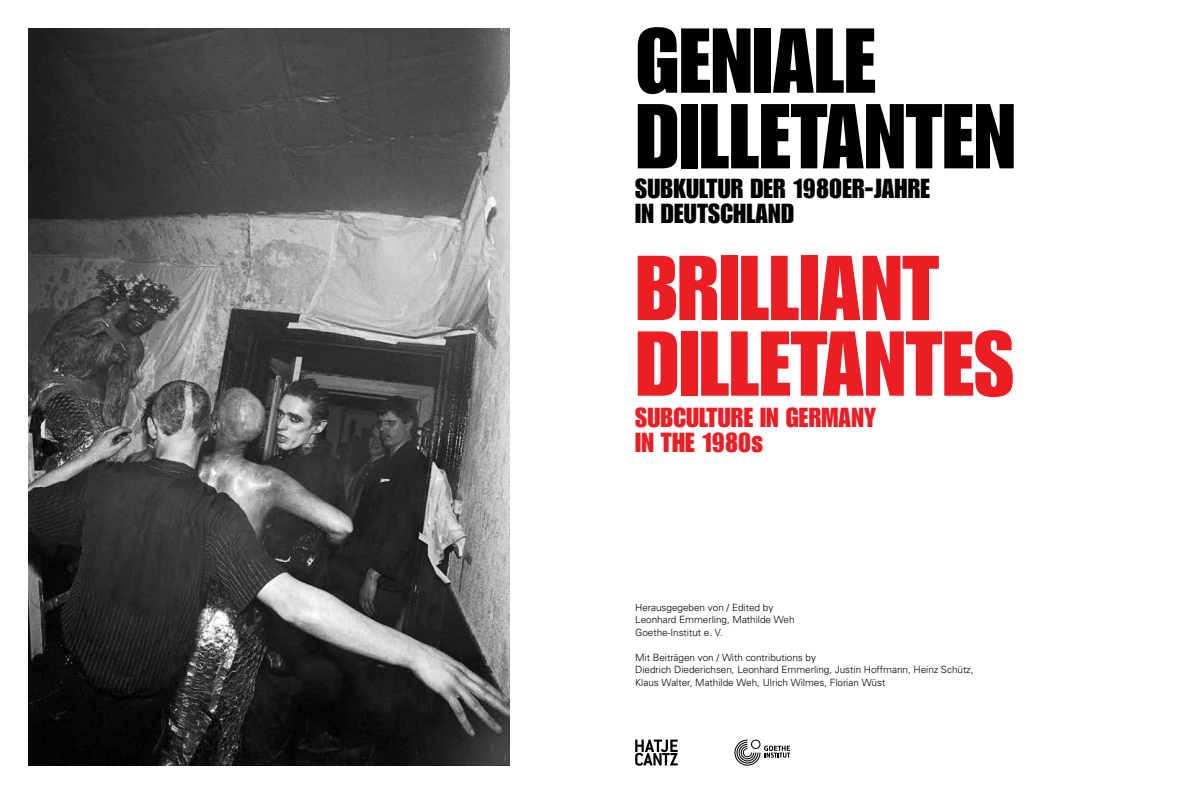
<style>
.page{position:relative;width:1191px;height:794px;background:#fff}
.page>*{position:absolute;margin:0;border:0;box-sizing:border-box;transform-origin:0 0}
.t1{font:90px/75.6px "Impact";color:#ed1d24}
.t2{font:90px/75.6px "Impact";color:#000}
.t3{font:27px/25.2px "Impact";letter-spacing:.01em;color:#000}
.t4{font:27px/25.2px "Impact";letter-spacing:.01em;color:#ed1d24}
.t5{font:300 10px/12.5px "Univers";letter-spacing:-.005em;color:#000}
</style>
<div class="page">
<img style="left:28px;top:28px;width:482px;height:737px">
<svg style="left:635px;top:739px;width:42px;height:26px"></svg>
<svg style="left:734px;top:739px;width:56px;height:26px"></svg>
<h1 class="t2" style="left:636px;top:22px;width:381px">GENIALE<br>DILLETANTEN</h1>
<h2 class="t3" style="left:635px;top:175px;width:296px">SUBKULTUR DER 1980ER-JAHRE<br>IN DEUTSCHLAND</h2>
<h1 class="t1" style="left:636px;top:249px;width:380px">BRILLIANT<br>DILLETANTES</h1>
<h2 class="t4" style="left:635px;top:404px;width:242px">SUBCULTURE IN GERMANY<br>IN THE 1980S</h2>
<p class="t5" style="left:635px;top:601px;width:161px">Herausgegeben von / Edited by<br>Leonhard Emmerling, Mathilde Weh<br>Goethe-Institut e. V.</p>
<p class="t5" style="left:635px;top:651px;width:340px">Mit Beiträgen von / With contributions by<br>Diedrich Diederichsen, Leonhard Emmerling, Justin Hoffmann, Heinz Schütz,<br>Klaus Walter, Mathilde Weh, Ulrich Wilmes, Florian Wüst</p>
</div>
